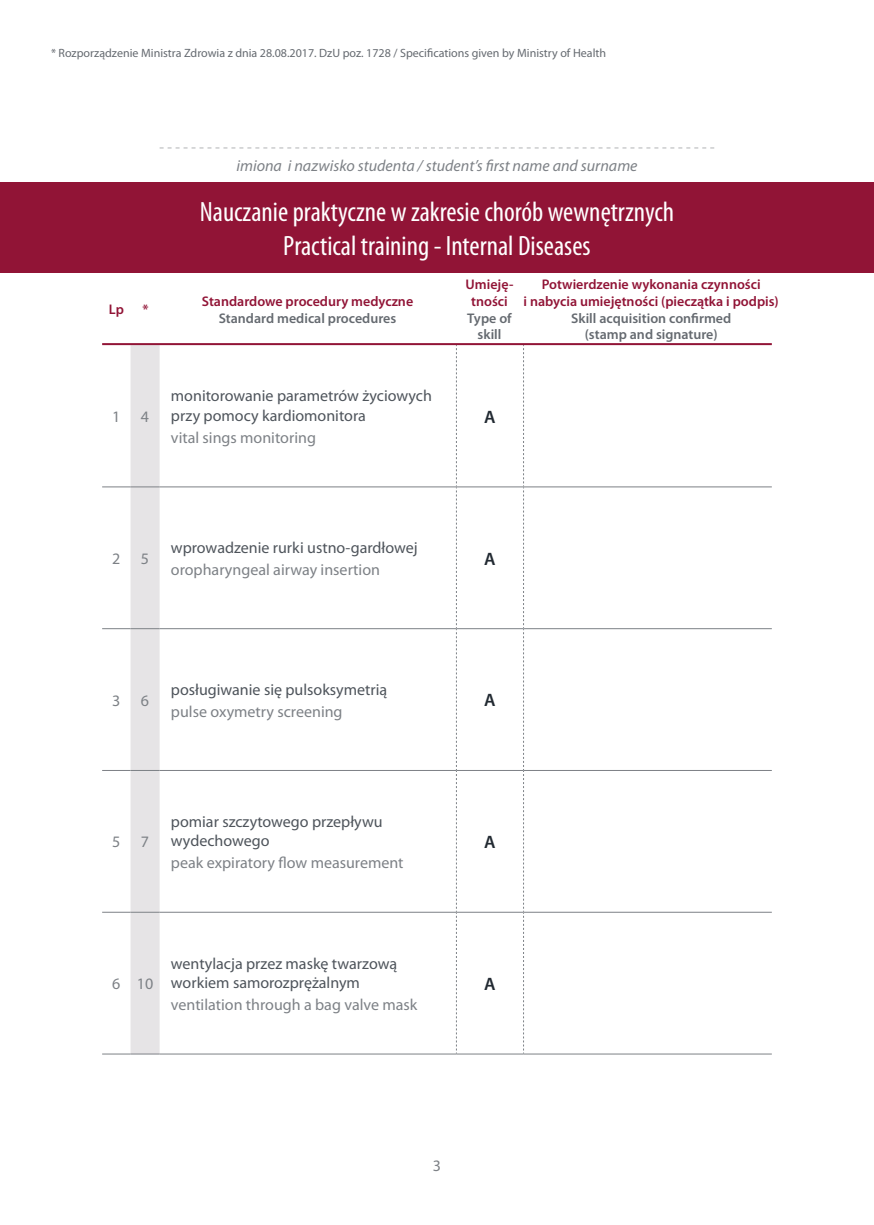
<style>
.page{position:relative;width:874px;height:1225px;background:#fff}
.page>*{position:absolute;margin:0;border:0;box-sizing:border-box;transform-origin:0 0}
.Skils_Name{font:condensed 28px/33.6px "Myriad Pro";color:#fff;text-align:center}
.Umiejetnosc{font:600 18px "Myriad Pro";color:#222a32}
.Cell{font:16px/19.2px "Myriad Pro";color:#4e545b}
.Cell_EN{font:16px "Myriad Pro";color:#7d8186}
.t1{font:italic 16px "Myriad Pro";color:#7d8186}
.Lp{font:16px "Myriad Pro";color:#7d8186}
.Cell_Header{font:600 14px/16.8px "Myriad Pro";color:#911436;text-align:center}
.Cell_Header-2{font:600 14px/16.8px "Myriad Pro";color:#656a70;text-align:center}
.Przypis{font:12px "Myriad Pro";color:#656a70}
</style>
<div class="page">
<svg style="left:159px;top:147px;width:555px;height:1px"></svg>
<div style="left:0;top:182px;width:873px;height:91px;background:#911436"></div>
<svg style="left:456px;top:345px;width:1px;height:708px"></svg>
<svg style="left:523px;top:345px;width:1px;height:708px"></svg>
<hr style="left:159px;top:486px;width:297px;height:1px;background:#7d8186">
<hr style="left:456px;top:486px;width:67px;height:1px;background:#7d8186">
<hr style="left:523px;top:486px;width:248px;height:1px;background:#7d8186">
<hr style="left:159px;top:628px;width:297px;height:1px;background:#7d8186">
<hr style="left:456px;top:628px;width:67px;height:1px;background:#7d8186">
<hr style="left:523px;top:628px;width:248px;height:1px;background:#7d8186">
<hr style="left:159px;top:770px;width:297px;height:1px;background:#7d8186">
<hr style="left:456px;top:770px;width:67px;height:1px;background:#7d8186">
<hr style="left:523px;top:770px;width:248px;height:1px;background:#7d8186">
<hr style="left:159px;top:911px;width:297px;height:1px;background:#7d8186">
<hr style="left:456px;top:911px;width:67px;height:1px;background:#7d8186">
<hr style="left:523px;top:911px;width:248px;height:1px;background:#7d8186">
<svg style="left:102px;top:345px;width:57px;height:709px"></svg>
<hr style="left:159px;top:1053px;width:297px;height:1px;background:#7d8186">
<hr style="left:456px;top:1053px;width:67px;height:1px;background:#7d8186">
<hr style="left:523px;top:1053px;width:248px;height:1px;background:#7d8186">
<hr style="left:102px;top:343px;width:669px;height:2px;background:#911436">
<p class="Przypis" style="left:51px;top:46px;width:556px">* Rozporządzenie Ministra Zdrowia z dnia 28.08.2017. DzU poz. 1728 / Specifications given by Ministry of Health</p>
<p class="Cell_Header" style="left:109px;top:301px;width:17px">Lp</p>
<p class="Cell_Header" style="left:142px;top:301px;width:8px">*</p>
<p class="Lp" style="left:112px;top:408px;width:10px">1</p>
<p class="Lp" style="left:141px;top:408px;width:10px">4</p>
<p class="t1" style="left:236px;top:157px;width:402px">imiona i nazwisko studenta / student’s first name and surname</p>
<p class="Skils_Name" style="left:200px;top:195px;width:475px">Nauczanie praktyczne w zakresie chorób wewnętrznych<br>Practical training - Internal Diseases</p>
<p class="Cell_Header" style="left:202px;top:293px;width:213px">Standardowe procedury medyczne</p>
<p class="Cell_Header-2" style="left:218px;top:310px;width:179px">Standard medical procedures</p>
<p class="Cell" style="left:171px;top:387px;width:262px">monitorowanie parametrów życiowych przy pomocy kardiomonitora</p>
<p class="Cell_EN" style="left:171px;top:428px;width:146px">vital sings monitoring</p>
<p class="Cell_Header" style="left:465px;top:276px;width:49px">Umieję-</p>
<p class="Cell_Header" style="left:471px;top:293px;width:38px">tności</p>
<p class="Cell_Header-2" style="left:467px;top:310px;width:46px">Type of skill</p>
<p class="Cell_Header" style="left:523px;top:276px;width:257px">Potwierdzenie wykonania czynności<br>i nabycia umiejętności (pieczątka i podpis)</p>
<p class="Cell_Header-2" style="left:571px;top:310px;width:162px">Skill acquisition confirmed</p>
<p class="Cell_Header-2" style="left:584px;top:326px;width:134px">(stamp and signature)</p>
<p class="Umiejetnosc" style="left:484px;top:406px;width:13px">A</p>
<p class="Lp" style="left:112px;top:550px;width:10px">2</p>
<p class="Lp" style="left:141px;top:550px;width:10px">5</p>
<p class="Cell" style="left:171px;top:538px;width:248px">wprowadzenie rurki ustno-gardłowej</p>
<p class="Cell_EN" style="left:171px;top:561px;width:210px">oropharyngeal airway insertion</p>
<p class="Umiejetnosc" style="left:484px;top:548px;width:13px">A</p>
<p class="Lp" style="left:112px;top:691px;width:10px">3</p>
<p class="Lp" style="left:141px;top:691px;width:10px">6</p>
<p class="Cell" style="left:171px;top:680px;width:218px">posługiwanie się pulsoksymetrią</p>
<p class="Cell_EN" style="left:171px;top:702px;width:173px">pulse oxymetry screening</p>
<p class="Umiejetnosc" style="left:484px;top:690px;width:13px">A</p>
<p class="Lp" style="left:112px;top:833px;width:10px">5</p>
<p class="Lp" style="left:141px;top:833px;width:10px">7</p>
<p class="Cell" style="left:171px;top:812px;width:213px">pomiar szczytowego przepływu wydechowego</p>
<p class="Cell_EN" style="left:171px;top:854px;width:234px">peak expiratory flow measurement</p>
<p class="Umiejetnosc" style="left:484px;top:832px;width:13px">A</p>
<p class="Lp" style="left:112px;top:975px;width:10px">6</p>
<p class="Lp" style="left:137px;top:975px;width:18px">10</p>
<p class="Cell" style="left:171px;top:954px;width:227px">wentylacja przez maskę twarzową workiem samorozprężalnym</p>
<p class="Cell_EN" style="left:171px;top:995px;width:248px">ventilation through a bag valve mask</p>
<p class="Umiejetnosc" style="left:484px;top:974px;width:13px">A</p>
<p class="Cell_EN" style="left:432px;top:1157px;width:10px">3</p>
</div>
